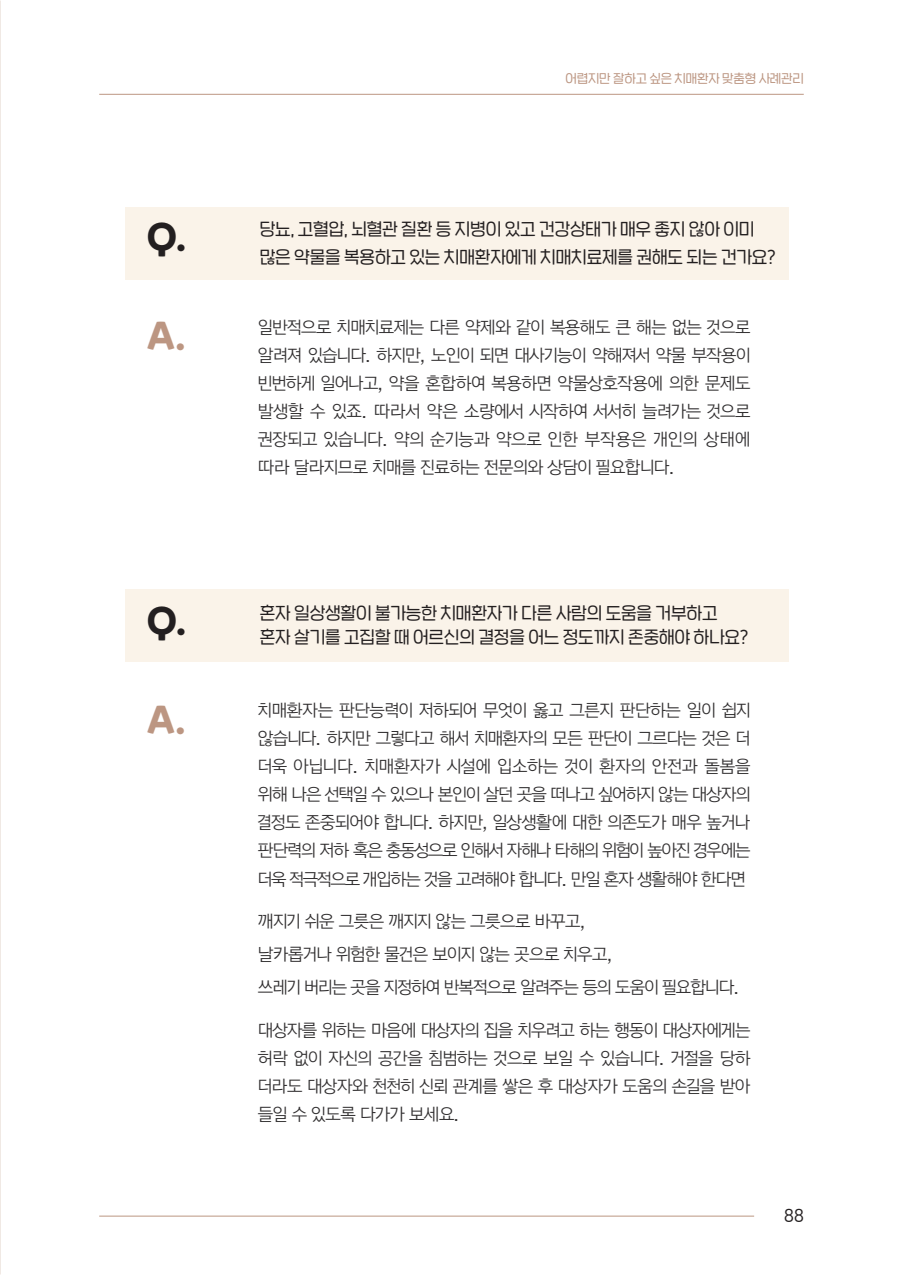
<style>
.page{position:relative;width:903px;height:1275px;background:#fff}
.page>*{position:absolute;margin:0;border:0;box-sizing:border-box;transform-origin:0 0}
.t1{font:35px "SD Hoyoyo";color:#bc9682}
.t2{font:17.15px/28px "Tlab Dotum 02 R";letter-spacing:-.025em;color:#312f30;text-align:justify}
.t3{font:17.15px/24.5px "SD Nemony 2 b Basic Lt";color:#231f20}
.t4{font:15.75px "SD Nemony 2 b Basic Lt";color:#231f20}
.t5{font:12.25px "SD Nemony 2 b Basic Lt";color:#bc9682}
.s1{font-family:"SD Hoyoyo";font-size:35px}
.s2{font-family:"SD Hoyoyo";font-size:35px;color:#bc9682}
</style>
<div class="page">
<hr style="left:99px;top:1216px;width:655px;height:1px;background:#bc9682">
<hr style="left:99px;top:94px;width:705px;height:1px;background:#bc9682">
<div style="left:125px;top:589px;width:664px;height:72px;background:#faf3e9"></div>
<div style="left:125px;top:207px;width:664px;height:73px;background:#faf3e9"></div>
<p class="t5" style="left:565px;top:69px;width:240px">어렵지만 잘하고 싶은 치매환자 맞춤형 사례관리</p>
<p class="t3" style="left:260px;top:214px;width:517px;line-height:28px;text-indent:-112px"><span class="s1">Q.</span> 당뇨, 고혈압, 뇌혈관 질환 등 지병이 있고 건강상태가 매우 좋지 않아 이미 많은 약물을 복용하고 있는 치매환자에게 치매치료제를 권해도 되는 건가요?</p>
<h1 class="t1" style="left:147px;top:316px;width:39px">A.</h1>
<p class="t2" style="left:258px;top:313px;width:494px">일반적으로 치매치료제는 다른 약제와 같이 복용해도 큰 해는 없는 것으로 알려져 있습니다. 하지만, 노인이 되면 대사기능이 약해져서 약물 부작용이 빈번하게 일어나고, 약을 혼합하여 복용하면 약물상호작용에 의한 문제도 발생할 수 있죠. 따라서 약은 소량에서 시작하여 서서히 늘려가는 것으로 권장되고 있습니다. 약의 순기능과 약으로 인한 부작용은 개인의 상태에 따라 달라지므로 치매를 진료하는 전문의와 상담이 필요합니다.</p>
<p class="t3" style="left:260px;top:600px;width:490px;text-indent:-112px"><span class="s1">Q.</span> 혼자 일상생활이 불가능한 치매환자가 다른 사람의 도움을 거부하고 혼자 살기를 고집할 때 어르신의 결정을 어느 정도까지 존중해야 하나요?</p>
<p class="t2" style="left:258px;top:696px;width:494px;text-indent:-111px"><span class="s2">A.</span> 치매환자는 판단능력이 저하되어 무엇이 옳고 그른지 판단하는 일이 쉽지 않습니다. 하지만 그렇다고 해서 치매환자의 모든 판단이 그르다는 것은 더 더욱 아닙니다. 치매환자가 시설에 입소하는 것이 환자의 안전과 돌봄을 위해 나은 선택일 수 있으나 본인이 살던 곳을 떠나고 싶어하지 않는 대상자의 결정도 존중되어야 합니다. 하지만, 일상생활에 대한 의존도가 매우 높거나 판단력의 저하 혹은 충동성으로 인해서 자해나 타해의 위험이 높아진 경우에는 더욱 적극적으로 개입하는 것을 고려해야 합니다. 만일 혼자 생활해야 한다면</p>
<p class="t2" style="left:258px;top:904px;width:483px;line-height:32.9px;text-align:left">깨지기 쉬운 그릇은 깨지지 않는 그릇으로 바꾸고,<br>날카롭거나 위험한 물건은 보이지 않는 곳으로 치우고,<br>쓰레기 버리는 곳을 지정하여 반복적으로 알려주는 등의 도움이 필요합니다.</p>
<p class="t2" style="left:258px;top:1016px;width:494px">대상자를 위하는 마음에 대상자의 집을 치우려고 하는 행동이 대상자에게는 허락 없이 자신의 공간을 침범하는 것으로 보일 수 있습니다. 거절을 당하 더라도 대상자와 천천히 신뢰 관계를 쌓은 후 대상자가 도움의 손길을 받아 들일 수 있도록 다가가 보세요.</p>
<p class="t4" style="left:784px;top:1203px;width:21px">88</p>
</div>
